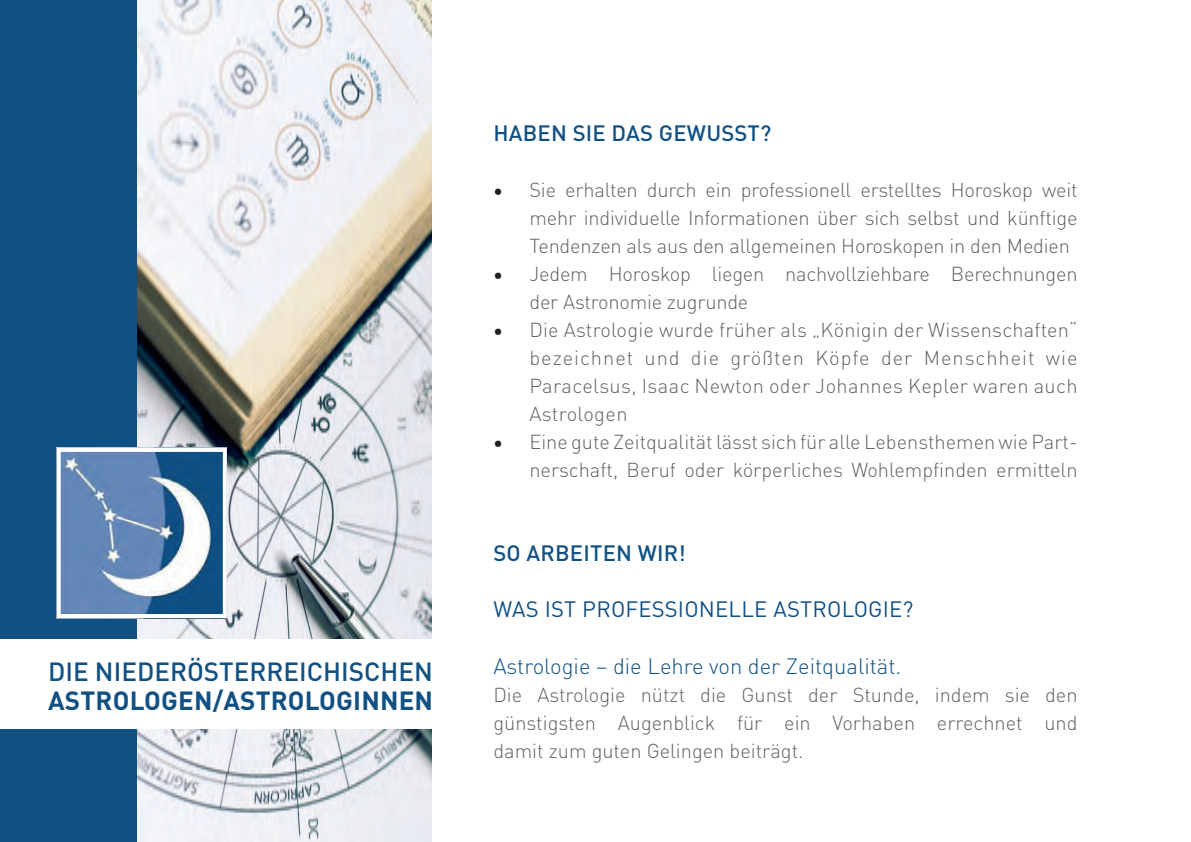
<style>
.page{position:relative;width:1191px;height:842px;background:#fff}
.page>*{position:absolute;margin:0;border:0;box-sizing:border-box;transform-origin:0 0}
.t1{font:500 26px "DIN";color:#115083}
.t2{font:700 26px "DIN";letter-spacing:.005em;color:#115083}
.t3{font:300 22px "DIN";color:#115083}
.t4{font:500 22px "DIN";letter-spacing:.01em;color:#115083}
.t5{font:22px "DIN";letter-spacing:.01em;color:#115083}
.t6{font:300 20px/28px "DIN";color:#636366;text-align:justify}
.s1{font-family:"Minion Pro";font-weight:400;font-size:24px;color:#231f20}
</style>
<div class="page">
<img style="left:136px;top:0;width:295px;height:842px">
<div style="left:0;top:0;width:136px;height:842px;background:#115083"></div>
<img style="left:62px;top:453px;width:160px;height:160px">
<div style="left:57px;top:448px;width:170px;height:170px;border:4px solid #fff"></div>
<div style="left:0;top:639px;width:455px;height:90px;background:#fff"></div>
<h1 class="t1" style="left:48px;top:655px;width:386px">DIE NIEDERÖSTERREICHISCHEN</h1>
<h1 class="t2" style="left:48px;top:683px;width:386px">ASTROLOGEN/ASTROLOGINNEN</h1>
<p class="t4" style="left:493px;top:119px;width:279px">HABEN SIE DAS GEWUSST?</p>
<p class="t6" style="left:529px;top:176px;width:549px;text-indent:-36px"><span class="s1">•</span> Sie erhalten durch ein professionell erstelltes Horoskop weit mehr individuelle Informationen über sich selbst und künftige Tendenzen als aus den allgemeinen Horoskopen in den Medien</p>
<p class="t6" style="left:529px;top:260px;width:549px;text-indent:-36px"><span class="s1">•</span> Jedem Horoskop liegen nachvollziehbare Berechnungen der Astronomie zugrunde</p>
<p class="t6" style="left:529px;top:316px;width:549px;text-indent:-36px"><span class="s1">•</span> Die Astrologie wurde früher als „Königin der Wissenschaften“ bezeichnet und die größten Köpfe der Menschheit wie Paracelsus, Isaac Newton oder Johannes Kepler waren auch Astrologen</p>
<p class="t6" style="left:493px;top:428px;width:585px;text-align:right"><span class="s1">•</span> Eine gute Zeitqualität lässt sich für alle Lebensthemen wie Part&shy;nerschaft, Beruf oder körperliches Wohlempfinden ermitteln</p>
<p class="t4" style="left:493px;top:539px;width:194px">SO ARBEITEN WIR!</p>
<p class="t5" style="left:493px;top:596px;width:422px">WAS IST PROFESSIONELLE ASTROLOGIE?</p>
<p class="t3" style="left:493px;top:653px;width:409px">Astrologie – die Lehre von der Zeitqualität.</p>
<p class="t6" style="left:493px;top:681px;width:585px">Die Astrologie nützt die Gunst der Stunde, indem sie den günstigsten Augenblick für ein Vorhaben errechnet und damit zum guten Gelingen beiträgt.</p>
</div>
